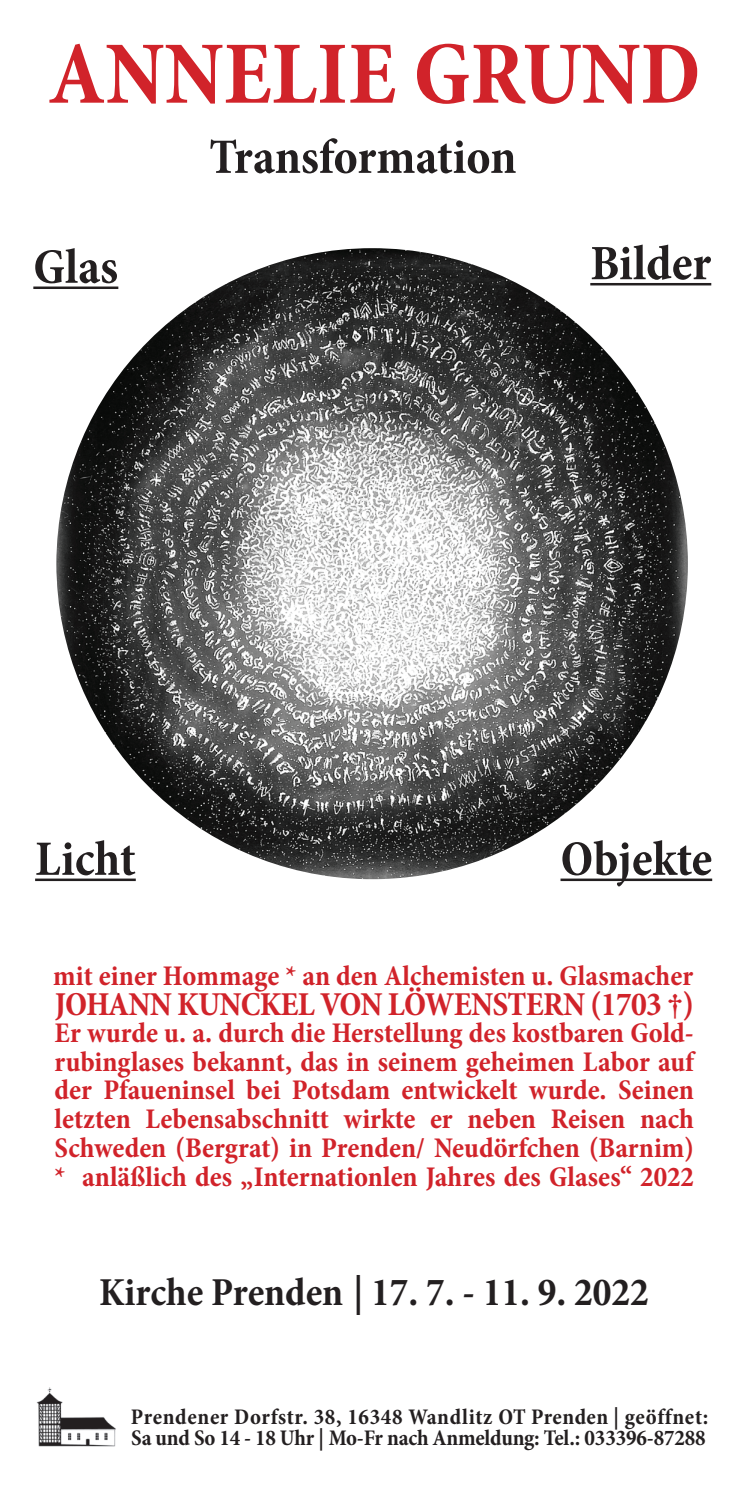
<style>
.page{position:relative;width:745px;height:1489px;background:#fff}
.page>*{position:absolute;margin:0;border:0;box-sizing:border-box;transform-origin:0 0}
.t1{font:700 condensed 90px "Minion Pro";color:#d1232a}
.t2{font:700 condensed 50px "Minion Pro";color:#231f20}
.t3{font:700 condensed 40px "Minion Pro";color:#231f20}
.t4{font:700 condensed 33.75px "Minion Pro";letter-spacing:-.02em;color:#d1232a}
.t5{font:700 condensed 28.75px/28.8px "Minion Pro";color:#d1232a;text-align:justify}
.t6{font:700 condensed 22.5px/21.2px "Minion Pro";letter-spacing:.015em;color:#231f20}
</style>
<div class="page">
<img style="left:56px;top:248px;width:631px;height:631px;border-radius:314px">
<hr style="left:35px;top:878px;width:101px;height:3px;background:#231f20">
<hr style="left:590px;top:283px;width:120px;height:2px;background:#231f20">
<hr style="left:560px;top:878px;width:151px;height:3px;background:#231f20">
<hr style="left:33px;top:286px;width:85px;height:3px;background:#231f20">
<img style="left:36px;top:1387px;width:80px;height:59px">
<h1 class="t1" style="left:48px;top:12px;width:653px">ANNELIE GRUND</h1>
<h2 class="t2" style="left:209px;top:122px;width:308px">Transformation</h2>
<h2 class="t2" style="left:33px;top:232px;width:86px">Glas</h2>
<h2 class="t2" style="left:35px;top:824px;width:102px">Licht</h2>
<h2 class="t2" style="left:590px;top:229px;width:122px">Bilder</h2>
<h2 class="t2" style="left:560px;top:824px;width:153px">Objekte</h2>
<p class="t5" style="left:53px;top:961px;width:641px">mit einer Hommage * an den Alchemisten u. Glasmacher</p>
<p class="t4" style="left:55px;top:981px;width:640px">JOHANN KUNCKEL VON LÖWENSTERN (1703 †)</p>
<p class="t5" style="left:55px;top:1018px;width:640px">Er wurde u. a. durch die Herstellung des kostbaren Gold&shy;rubinglases bekannt, das in seinem geheimen Labor auf der Pfaueninsel bei Potsdam entwickelt wurde. Seinen letzten Lebensabschnitt wirkte er neben Reisen nach Schweden (Bergrat) in Prenden/ Neudörfchen (Barnim) * anläßlich des „Internationlen Jahres des Glases“ 2022</p>
<h3 class="t3" style="left:99px;top:1264px;width:550px">Kirche Prenden | 17. 7. - 11. 9. 2022</h3>
<p class="t6" style="left:131px;top:1405px;width:578px">Prendener Dorfstr. 38, 16348 Wandlitz OT Prenden | geöffnet:<br>Sa und So 14 - 18 Uhr | Mo-Fr nach Anmeldung: Tel.: 033396-87288</p>
</div>
